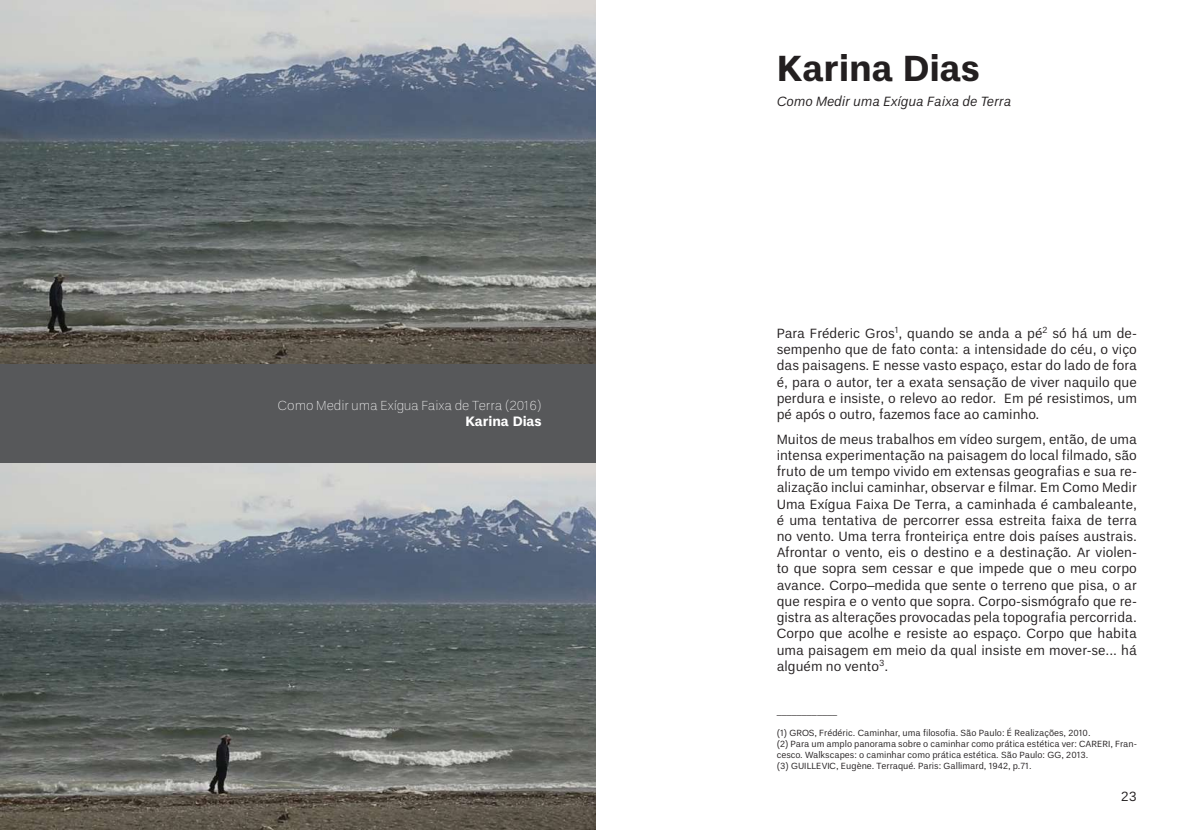
<style>
.page{position:relative;width:1191px;height:830px;background:#fff}
.page>*{position:absolute;margin:0;border:0;box-sizing:border-box;transform-origin:0 0}
.t1{font:700 36px "Un B Pro";color:#231f20}
.t2{font:13.5px/16.2px "Un B Pro";color:#231f20;text-align:justify}
.t3{font:300 13.5px "Un B Pro";color:#fff}
.t4{font:italic 13.5px "Un B Pro";color:#231f20}
.t5{font:700 13.5px "Un B Pro";color:#fff}
.t6{font:9px/10.8px "Un B Pro";color:#231f20}
</style>
<div class="page">
<img style="left:0;top:0;width:595px;height:364px">
<img style="left:0;top:463px;width:595px;height:366px">
<div style="left:0;top:364px;width:595px;height:99px;background:#57585a"></div>
<p class="t3" style="left:278px;top:397px;width:265px">Como Medir uma Exígua Faixa de Terra (2016)</p>
<p class="t5" style="left:465px;top:413px;width:78px">Karina Dias</p>
<h1 class="t1" style="left:776px;top:48px;width:204px">Karina Dias</h1>
<p class="t4" style="left:776px;top:93px;width:236px">Como Medir uma Exígua Faixa de Terra</p>
<p class="t2" style="left:776px;top:325px;width:362px">Para Fréderic Gros<sup>1</sup>, quando se anda a pé<sup>2</sup> só há um de&shy;sempenho que de fato conta: a intensidade do céu, o viço das paisagens. E nesse vasto espaço, estar do lado de fora é, para o autor, ter a exata sensação de viver naquilo que perdura e insiste, o relevo ao redor. Em pé resistimos, um pé após o outro, fazemos face ao caminho.</p>
<p class="t2" style="left:776px;top:430px;width:362px">Muitos de meus trabalhos em vídeo surgem, então, de uma intensa experimentação na paisagem do local filmado, são fruto de um tempo vivido em extensas geografias e sua re&shy;alização inclui caminhar, observar e filmar. Em Como Medir Uma Exígua Faixa De Terra, a caminhada é cambaleante, é uma tentativa de percorrer essa estreita faixa de terra no vento. Uma terra fronteiriça entre dois países austrais.<br>Afrontar o vento, eis o destino e a destinação. Ar violen&shy;to que sopra sem cessar e que impede que o meu corpo avance. Corpo–medida que sente o terreno que pisa, o ar que respira e o vento que sopra. Corpo-sismógrafo que re&shy;gistra as alterações provocadas pela topografia percorrida.<br>Corpo que acolhe e resiste ao espaço. Corpo que habita uma paisagem em meio da qual insiste em mover-se... há alguém no vento<sup>3</sup>.</p>
<p class="t6" style="left:776px;top:727px;width:362px">(1) GROS, Frédéric. Caminhar, uma filosofia. São Paulo: É Realizações, 2010.<br>(2) Para um amplo panorama sobre o caminhar como prática estética ver: CARERI, Fran&shy;cesco. Walkscapes: o caminhar como prática estética. São Paulo: GG, 2013.<br>(3) GUILLEVIC, Eugène. Terraqué. Paris: Gallimard, 1942, p.71.</p>
<p class="t2" style="left:1121px;top:787px;width:17px">23</p>
</div>
